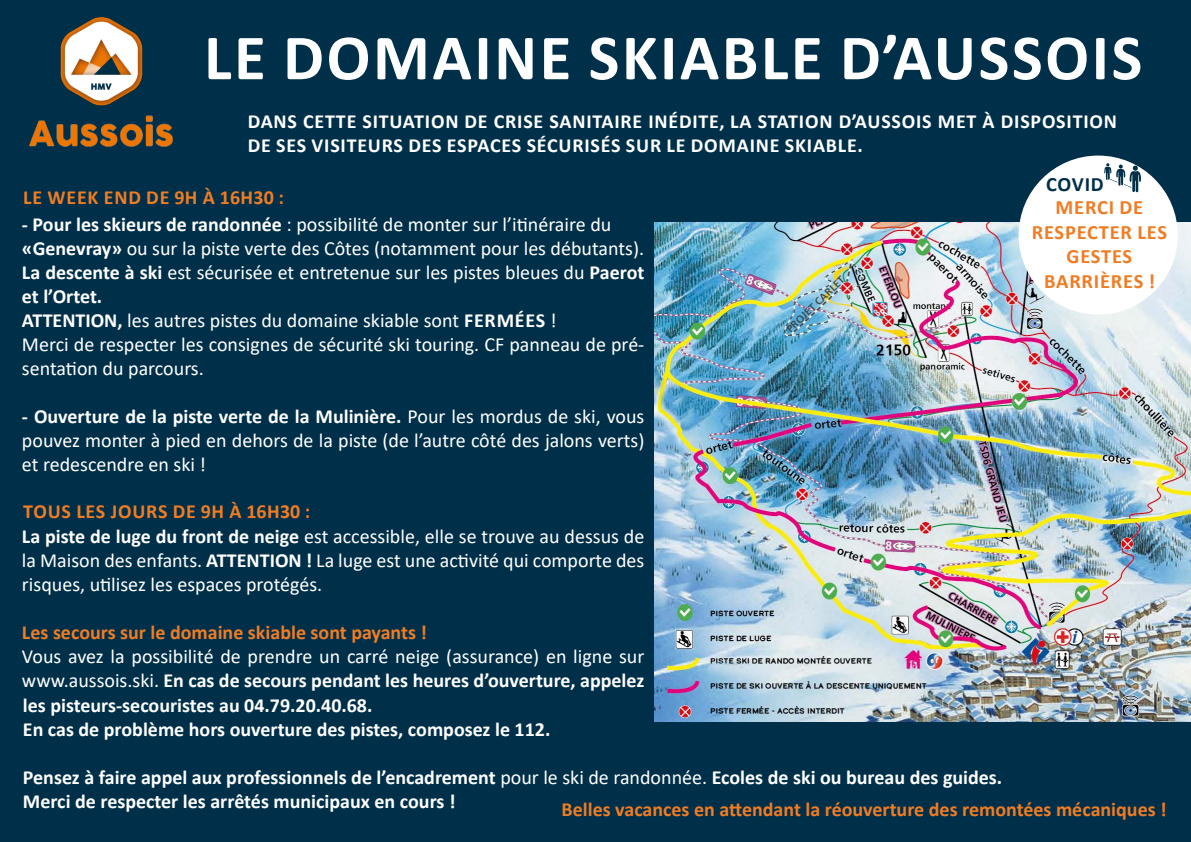
<style>
.page{position:relative;width:1191px;height:842px;background:#003049}
.page>*{position:absolute;margin:0;border:0;box-sizing:border-box;transform-origin:0 0}
.t1{font:700 65px "Calibri";letter-spacing:.04em;color:#fff}
.t2{font:700 20.4px/24.5px "Calibri";letter-spacing:.04em;color:#f07c24;text-align:center}
.t3{font:700 20.4px "Calibri";letter-spacing:.035em;color:#003049}
.t4{font:20px/24px "Calibri";color:#fff}
.t5{font:700 20px/24.6px "Calibri";color:#fff;text-align:justify}
.t6{font:700 20px/24px "Calibri";letter-spacing:.04em;color:#fff}
.t7{font:700 20px "Calibri";color:#f07c24}
.t8{font:700 20px "Calibri";letter-spacing:.03em;color:#f07c24}
.t9{font:700 20px "Calibri";letter-spacing:.04em;color:#f07c24}
.s1{font-weight:700}
.s2{font-weight:400}
</style>
<div class="page">
<img style="left:654px;top:223px;width:537px;height:498px">
<img style="left:30px;top:17px;width:143px;height:129px">
<div style="left:1018px;top:156px;width:159px;height:159px;background:#fff;border-radius:50%"></div>
<svg style="left:1104px;top:163px;width:37px;height:29px"></svg>
<p class="t1" style="left:204px;top:12px;width:939px">LE DOMAINE SKIABLE D’AUSSOIS</p>
<p class="t6" style="left:248px;top:109px;width:870px">DANS CETTE SITUATION DE CRISE SANITAIRE INÉDITE, LA STATION D’AUSSOIS MET À DISPOSITION<br>DE SES VISITEURS DES ESPACES SÉCURISÉS SUR LE DOMAINE SKIABLE.</p>
<p class="t9" style="left:23px;top:183px;width:262px">LE WEEK END DE 9H À 16H30 :</p>
<p class="t4" style="left:22px;top:212px;width:591px"><span class="s1">- Pour les skieurs de randonnée</span> : possibilité de monter sur l’itinéraire du</p>
<p class="t4" style="left:22px;top:236px;width:623px"><span class="s1">«Genevray»</span> ou sur la piste verte des Côtes (notamment pour les débutants).</p>
<p class="t4" style="left:22px;top:260px;width:624px"><span class="s1">La descente à ski</span> est sécurisée et entretenue sur les pistes bleues du <span class="s1">Paerot et l’Ortet.</span></p>
<p class="t4" style="left:22px;top:308px;width:536px"><span class="s1">ATTENTION,</span> les autres pistes du domaine skiable sont <span class="s1">FERMÉES</span> !</p>
<p class="t4" style="left:22px;top:332px;width:624px">Merci de respecter les consignes de sécurité ski touring. CF panneau de pré&shy;sentation du parcours.</p>
<p class="t4" style="left:22px;top:404px;width:624px;text-align:justify"><span class="s1">- Ouverture de la piste verte de la Mulinière.</span> Pour les mordus de ski, vous pouvez monter à pied en dehors de la piste (de l’autre côté des jalons verts) et redescendre en ski !</p>
<p class="t8" style="left:23px;top:497px;width:289px">TOUS LES JOURS DE 9H À 16H30 :</p>
<p class="t3" style="left:1046px;top:170px;width:59px">COVID</p>
<p class="t2" style="left:1055px;top:195px;width:89px">MERCI DE</p>
<p class="t2" style="left:1031px;top:219px;width:137px">RESPECTER LES<br>GESTES</p>
<p class="t2" style="left:1044px;top:268px;width:112px">BARRIÈRES !</p>
<p class="t4" style="left:22px;top:524px;width:624px;text-align:justify"><span class="s1">La piste de luge du front de neige</span> est accessible, elle se trouve au dessus de la Maison des enfants. <span class="s1">ATTENTION !</span> La luge est une activité qui comporte des risques, utilisez les espaces protégés.</p>
<p class="t7" style="left:22px;top:618px;width:407px">Les secours sur le domaine skiable sont payants !</p>
<p class="t5" style="left:22px;top:644px;width:624px"><span class="s2">Vous avez la possibilité de prendre un carré neige (assurance) en ligne sur www.aussois.ski.</span> En cas de secours pendant les heures d’ouverture, appelez les pisteurs-secouristes au 04.79.20.40.68.</p>
<p class="t5" style="left:23px;top:717px;width:529px">En cas de problème hors ouverture des pistes, composez le 112.</p>
<p class="t5" style="left:23px;top:765px;width:981px">Pensez à faire appel aux professionnels de l’encadrement <span class="s2">pour le ski de randonnée.</span> Ecoles de ski ou bureau des guides.</p>
<p class="t5" style="left:23px;top:789px;width:434px">Merci de respecter les arrêtés municipaux en cours !</p>
<p class="t7" style="left:561px;top:795px;width:606px">Belles vacances en attendant la réouverture des remontées mécaniques !</p>
</div>
